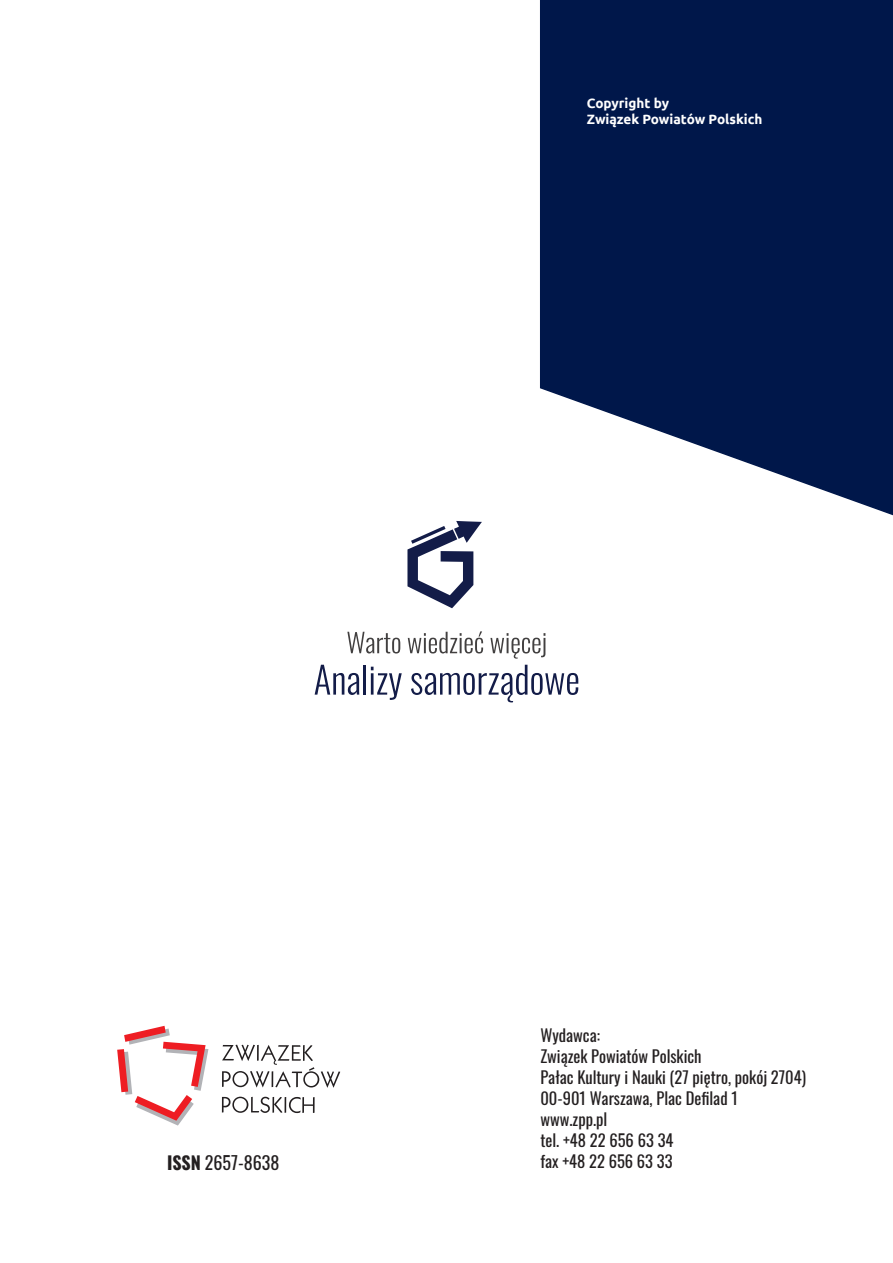
<style>
.page{position:relative;width:893px;height:1263px;background:#fff}
.page>*{position:absolute;margin:0;border:0;box-sizing:border-box;transform-origin:0 0}
.Tekst{font:18px "Oswald";color:#231f20}
.Tekst-2{font:16.5px "Oswald";color:#231f20}
.t1{font:700 13.5px "Ubuntu";color:#fff}
.s1{font-weight:700}
</style>
<div class="page">
<svg style="left:347px;top:632px;width:53px;height:21px"></svg>
<svg style="left:408px;top:631px;width:75px;height:22px"></svg>
<svg style="left:490px;top:633px;width:55px;height:26px"></svg>
<svg style="left:315px;top:665px;width:44px;height:30px"></svg>
<hr style="left:363px;top:665px;width:3px;height:30px;background:#131c48">
<svg style="left:371px;top:667px;width:31px;height:33px"></svg>
<svg style="left:411px;top:665px;width:167px;height:37px"></svg>
<svg style="left:407px;top:521px;width:75px;height:87px"></svg>
<svg style="left:540px;top:0;width:353px;height:516px;background:#1f3360"></svg>
<svg style="left:117px;top:1026px;width:91px;height:99px"></svg>
<svg style="left:222px;top:1045px;width:118px;height:43px"></svg>
<svg style="left:222px;top:1097px;width:93px;height:16px"></svg>
<p class="t1" style="left:587px;top:95px;width:84px">Copyright by</p>
<p class="t1" style="left:587px;top:111px;width:177px">Związek Powiatów Polskich</p>
<p class="Tekst-2" style="left:540px;top:1021px;width:61px">Wydawca:</p>
<p class="Tekst-2" style="left:540px;top:1042px;width:163px">Związek Powiatów Polskich</p>
<p class="Tekst-2" style="left:540px;top:1063px;width:267px">Pałac Kultury i Nauki (27 piętro, pokój 2704)</p>
<p class="Tekst-2" style="left:540px;top:1084px;width:199px">00-901 Warszawa, Plac Defilad 1</p>
<p class="Tekst-2" style="left:540px;top:1105px;width:68px">www.zpp.pl</p>
<p class="Tekst-2" style="left:540px;top:1126px;width:135px">tel. +48 22 656 63 34</p>
<p class="Tekst" style="left:167px;top:1146px;width:114px"><span class="s1">ISSN</span> 2657-8638</p>
<p class="Tekst-2" style="left:540px;top:1147px;width:134px">fax +48 22 656 63 33</p>
</div>
